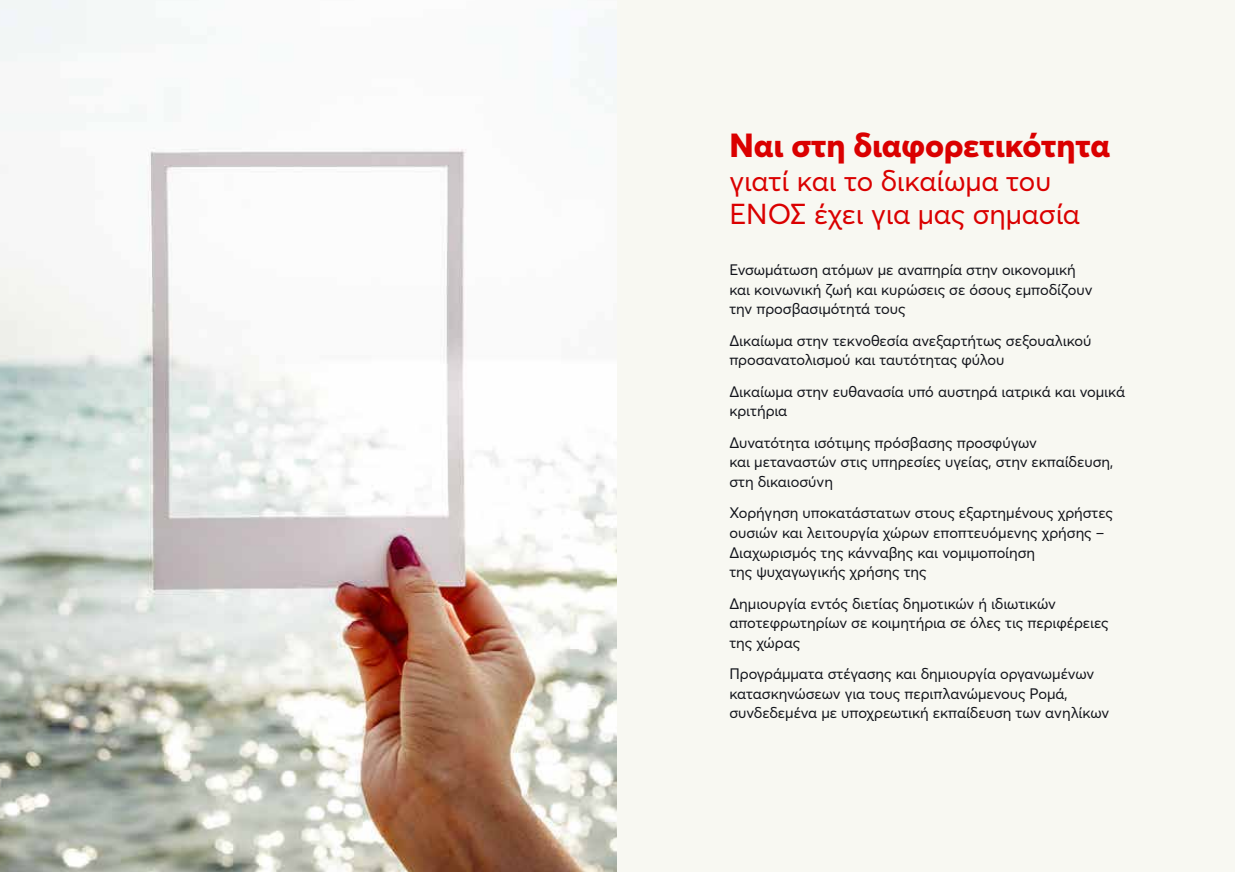
<style>
.page{position:relative;width:1235px;height:872px;background:#fff}
.page>*{position:absolute;margin:0;border:0;box-sizing:border-box;transform-origin:0 0}
.t1{font:800 33px "Averta Std PE";color:#da0000}
.t2{font:28.5px/33px "Averta Std PE";color:#da0000}
.t3{font:15px/19.5px "Averta Std PE";color:#12141b}
</style>
<div class="page">
<div style="left:617px;top:0;width:618px;height:872px;background:#f8f8f2"></div>
<img style="left:0;top:0;width:617px;height:872px">
<h1 class="t1" style="left:729px;top:122px;width:382px">Ναι στη διαφορετικότητα</h1>
<h2 class="t2" style="left:729px;top:164px;width:352px">γιατί και το δικαίωμα του<br>ΕΝΟΣ έχει για μας σημασία</h2>
<p class="t3" style="left:729px;top:260px;width:365px">Ενσωμάτωση ατόμων με αναπηρία στην οικονομική και κοινωνική ζωή και κυρώσεις σε όσους εμποδίζουν την προσβασιμότητά τους</p>
<p class="t3" style="left:729px;top:330px;width:364px">Δικαίωμα στην τεκνοθεσία ανεξαρτήτως σεξουαλικού προσανατολισμού και ταυτότητας φύλου</p>
<p class="t3" style="left:729px;top:381px;width:397px">Δικαίωμα στην ευθανασία υπό αυστηρά ιατρικά και νομικά κριτήρια</p>
<p class="t3" style="left:729px;top:432px;width:385px">Δυνατότητα ισότιμης πρόσβασης προσφύγων<br>και μεταναστών στις υπηρεσίες υγείας, στην εκπαίδευση, στη δικαιοσύνη</p>
<p class="t3" style="left:729px;top:503px;width:385px">Χορήγηση υποκατάστατων στους εξαρτημένους χρήστες ουσιών και λειτουργία χώρων εποπτευόμενης χρήσης – Διαχωρισμός της κάνναβης και νομιμοποίηση<br>της ψυχαγωγικής χρήσης της</p>
<p class="t3" style="left:729px;top:593px;width:381px">Δημιουργία εντός διετίας δημοτικών ή ιδιωτικών αποτεφρωτηρίων σε κοιμητήρια σε όλες τις περιφέρειες της χώρας</p>
<p class="t3" style="left:729px;top:663px;width:381px">Προγράμματα στέγασης και δημιουργία οργανωμένων κατασκηνώσεων για τους περιπλανώμενους Ρομά, συνδεδεμένα με υποχρεωτική εκπαίδευση των ανηλίκων</p>
</div>
